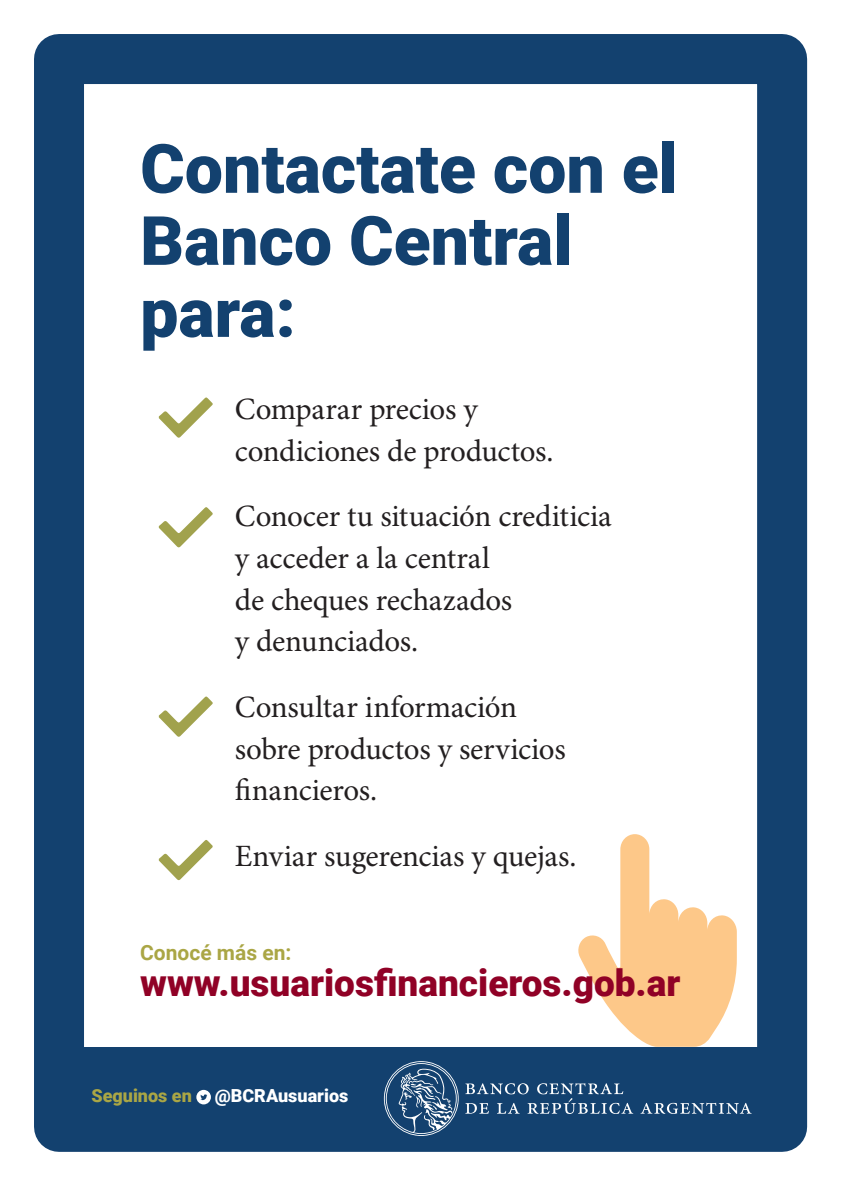
<style>
.page{position:relative;width:842px;height:1191px;background:#fff}
.page>*{position:absolute;margin:0;border:0;box-sizing:border-box;transform-origin:0 0}
.t1{font:900 68px/72px "Roboto";color:#13416f}
.t2{font:900 37px "Roboto";color:#900126}
.t3{font:31px/41.7px "Minion Pro";letter-spacing:-.01em;color:#231f20}
.t4{font:700 21px "Roboto";color:#aaa645}
.t5{font:900 18px "Roboto";color:#fff}
.t6{font:900 18px "Roboto";color:#aaa645}
</style>
<div class="page">
<div style="left:34px;top:34px;width:773px;height:1117px;border:50px solid #13416f"></div>
<div style="left:47px;top:1046px;width:724px;height:65px;background:#13416f"></div>
<svg style="left:465px;top:1083px;width:168px;height:31px"></svg>
<svg style="left:640px;top:1102px;width:112px;height:12px"></svg>
<svg style="left:384px;top:1061px;width:75px;height:75px"></svg>
<svg style="left:196px;top:1089px;width:15px;height:15px"></svg>
<svg style="left:159px;top:397px;width:54px;height:41px"></svg>
<svg style="left:159px;top:507px;width:54px;height:40px"></svg>
<svg style="left:159px;top:696px;width:54px;height:41px"></svg>
<svg style="left:159px;top:840px;width:54px;height:40px"></svg>
<svg style="left:578px;top:834px;width:159px;height:212px"></svg>
<h1 class="t1" style="left:140px;top:130px;width:539px">Contactate con el<br>Banco Central para:</h1>
<p class="t3" style="left:235px;top:390px;width:320px">Comparar precios y condiciones de productos.</p>
<p class="t3" style="left:235px;top:497px;width:378px">Conocer tu situación crediticia y acceder a la central<br>de cheques rechazados<br>y denunciados.</p>
<p class="t3" style="left:235px;top:687px;width:332px">Consultar información sobre productos y servicios financieros.</p>
<p class="t3" style="left:235px;top:836px;width:343px">Enviar sugerencias y quejas.</p>
<p class="t4" style="left:140px;top:937px;width:153px">Conocé más en:</p>
<p class="t2" style="left:140px;top:956px;width:542px">www.usuariosfinancieros.gob.ar</p>
<p class="t6" style="left:91px;top:1083px;width:102px">Seguinos en</p>
<p class="t5" style="left:215px;top:1083px;width:135px">@BCRAusuarios</p>
</div>
